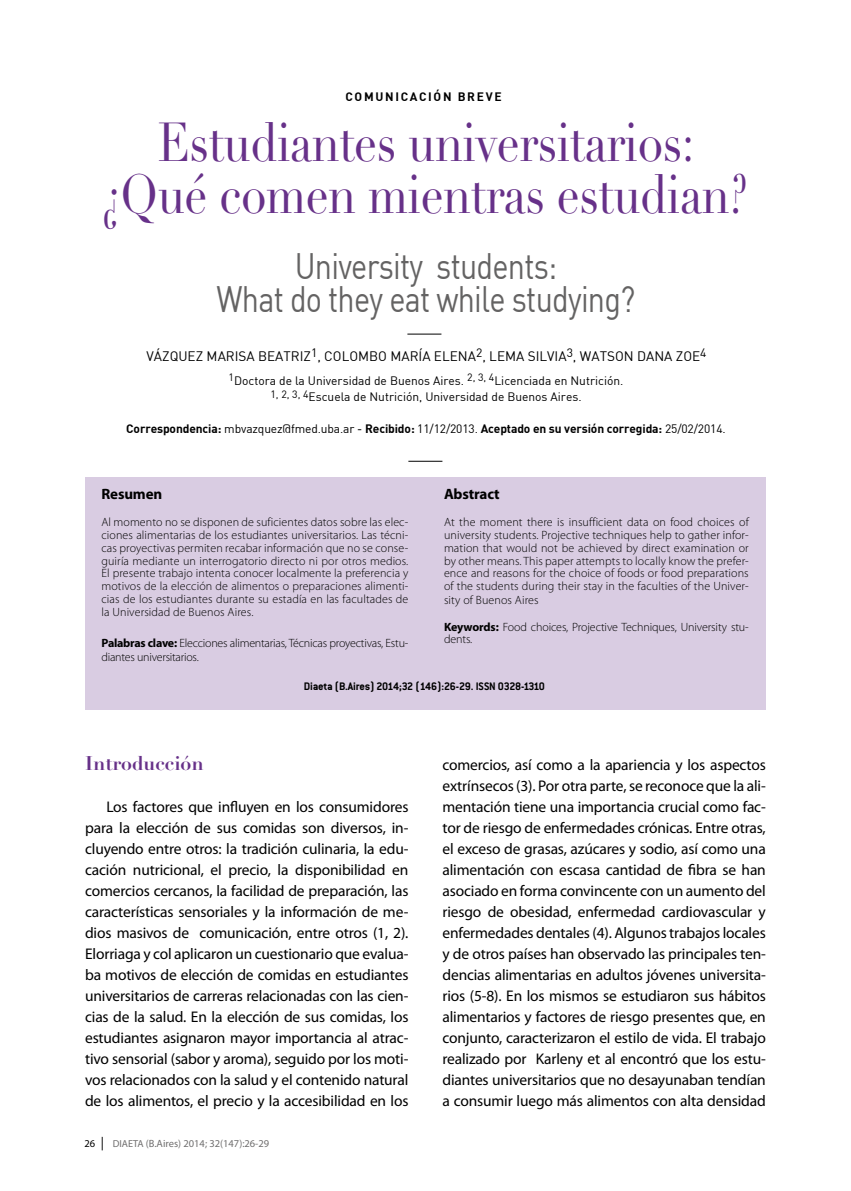
<style>
.page{position:relative;width:851px;height:1191px;background:#fff}
.page>*{position:absolute;margin:0;border:0;box-sizing:border-box;transform-origin:0 0}
.t1{font:54px/52.5px "Didot LT Std";letter-spacing:-.01em;color:#673189;text-align:center;scale:.85 1}
.t2{font:36px/33px "DIN";letter-spacing:-.025em;color:#646363;text-align:center;scale:.85 1}
.t3{font:700 19.5px "Didot LT Std";color:#673189}
.t4{font:15.45px/21px "Myriad Pro";letter-spacing:-.01em;color:#000;text-align:justify}
.t5{font:700 15px "Myriad Pro";letter-spacing:-.01em;color:#000}
.t6{font:13.5px "DIN";color:#000}
.t7{font:300 12px/12.8px "Myriad Pro";letter-spacing:-.01em;color:#000;text-align:justify}
.t8{font:12px/16.2px "DIN";color:#000;text-align:center}
.t9{font:700 12px "DIN";letter-spacing:-.01em;color:#000}
.t10{font:700 12px "Conduit ITC";letter-spacing:-.025em;color:#000}
.t11{font:700 12px "DIN";letter-spacing:.14em;color:#000}
.t12{font:10.5px "Myriad Pro";color:#706f6f}
.s1{font-weight:400}
.s2{font-weight:700}
.s3{color:#000}
.s4{font-size:13.5px;color:#000}
.s5{font-size:10.2px}
</style>
<div class="page">
<div style="left:85px;top:477px;width:680px;height:232px;background:#d9cce2"></div>
<hr style="left:407px;top:334px;width:34px;height:1px;background:#000">
<hr style="left:408px;top:461px;width:34px;height:1px;background:#000">
<p class="t11" style="left:345px;top:89px;width:158px">comunicación breve</p>
<h1 class="t1" style="left:102px;top:117px;width:761px">Estudiantes universitarios: ¿Qué comen mientras estudian?</h1>
<h2 class="t2" style="left:216px;top:249px;width:494px">University students:<br>What do they eat while studying?</h2>
<p class="t6" style="left:146px;top:348px;width:509px">Vázqu ez Marisa Beatriz<sup>1</sup>, Colombo María Elena<sup>2</sup>, Lema Silvia<sup>3</sup>, Watson Dana</p>
<p class="t6" style="left:675px;top:348px;width:32px">Zoe<sup>4</sup></p>
<p class="t8" style="left:228px;top:372px;width:396px"><sup>1</sup>Doctora de la Universidad de Buenos Aires. <sup>2,</sup> <sup>3,</sup> <sup>4</sup>Licenciada en Nutrición.<br><sup>1,</sup> <sup>2,</sup> <sup>3,</sup> <sup>4</sup>Escuela de Nutrición, Universidad de Buenos Aires.</p>
<p class="t9" style="left:126px;top:421px;width:601px">Correspondencia: <span class="s1">mbvazquez@fmed.uba.ar -</span> Recibido: <span class="s1">11/12/2013.</span> Aceptado en su versión corregida: <span class="s1">25/02/2014.</span></p>
<p class="t5" style="left:101px;top:484px;width:62px">Resumen</p>
<p class="t7" style="left:101px;top:516px;width:308px">Al momento no se disponen de suficientes datos sobre las elec&shy;ciones alimentarias de los estudiantes universitarios. Las técni&shy;cas proyectivas permiten recabar información que no se conse&shy;guiría mediante un interrogatorio directo ni por otros medios.<br>El presente trabajo intenta conocer localmente la preferencia y motivos de la elección de alimentos o preparaciones alimenti&shy;cias de los estudiantes durante su estadía en las facultades de la Universidad de Buenos Aires.</p>
<p class="t7" style="left:101px;top:636px;width:308px;line-height:14.4px"><span class="s2">Palabras clave:</span> Elecciones alimentarias, Técnicas proyectivas, Estu&shy;diantes universitarios.</p>
<p class="t5" style="left:444px;top:484px;width:57px">Abstract</p>
<p class="t7" style="left:444px;top:516px;width:306px">At the moment there is insufficient data on food choices of university students. Projective techniques help to gather infor&shy;mation that would not be achieved by direct examination or by other means. This paper attempts to locally know the prefer&shy;ence and reasons for the choice of foods or food preparations of the students during their stay in the faculties of the Univer&shy;sity of Buenos Aires</p>
<p class="t7" style="left:444px;top:620px;width:306px"><span class="s2">Keywords:</span> Food choices, Projective Techniques, University stu&shy;dents.</p>
<p class="t10" style="left:304px;top:679px;width:243px">Diaeta (B.Aires) 2014;32 (146):26-29. ISSN 0328-1310</p>
<p class="t3" style="left:85px;top:750px;width:120px">Introducción</p>
<p class="t4" style="left:85px;top:796px;width:325px;text-indent:21px">Los factores que influyen en los consumidores para la elección de sus comidas son diversos, in&shy;cluyendo entre otros: la tradición culinaria, la edu&shy;cación nutricional, el precio, la disponibilidad en comercios cercanos, la facilidad de preparación, las características sensoriales y la información de me&shy;dios masivos de comunicación, entre otros (1, 2).<br>Elorriaga y col aplicaron un cuestionario que evalua&shy;ba motivos de elección de comidas en estudiantes universitarios de carreras relacionadas con las cien&shy;cias de la salud. En la elección de sus comidas, los estudiantes asignaron mayor importancia al atrac&shy;tivo sensorial (sabor y aroma), seguido por los moti&shy;vos relacionados con la salud y el contenido natural de los alimentos, el precio y la accesibilidad en los</p>
<p class="t12" style="left:84px;top:1137px;width:186px"><span class="s3">26</span> <span class="s4">|</span> <span class="s5">DIAETA</span> (B.Aires) 2014; 32(147):26-29</p>
<p class="t4" style="left:442px;top:754px;width:325px">comercios, así como a la apariencia y los aspectos extrínsecos (3). Por otra parte, se reconoce que la ali&shy;mentación tiene una importancia crucial como fac&shy;tor de riesgo de enfermedades crónicas. Entre otras, el exceso de grasas, azúcares y sodio, así como una alimentación con escasa cantidad de fibra se han asociado en forma convincente con un aumento del riesgo de obesidad, enfermedad cardiovascular y enfermedades dentales (4). Algunos trabajos locales y de otros países han observado las principales ten&shy;dencias alimentarias en adultos jóvenes universita&shy;rios (5-8). En los mismos se estudiaron sus hábitos alimentarios y factores de riesgo presentes que, en conjunto, caracterizaron el estilo de vida. El trabajo realizado por Karleny et al encontró que los estu&shy;diantes universitarios que no desayunaban tendían a consumir luego más alimentos con alta densidad</p>
</div>
